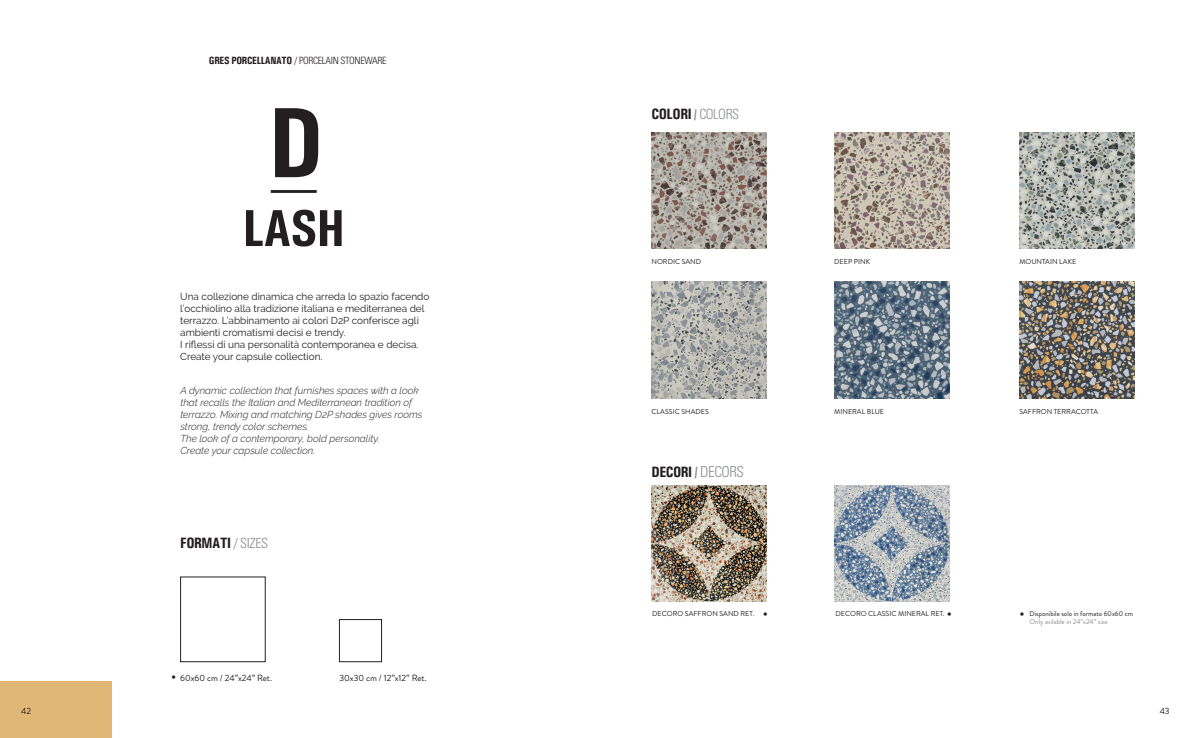
<style>
.page{position:relative;width:1191px;height:738px;background:#fff}
.page>*{position:absolute;margin:0;border:0;box-sizing:border-box;transform-origin:0 0}
.t1{font:700 100px "Univers Condensed";color:#231f20}
.t2{font:700 52px "Univers Condensed";color:#231f20}
.t3{font:700 15px "Univers Condensed";letter-spacing:-.03em;color:#231f20}
.Corpo_eng{font:900 14px "Raleway";color:#231f20}
.Corpo_ita{font:10px/12px "Raleway";color:#231f20}
.Corpo_eng-2{font:italic 300 10px/12px "Raleway";color:#231f20}
.t4{font:300 condensed 10px "Univers";letter-spacing:-.03em;color:#231f20}
.t5{font:9px "Brandon Grotesque";color:#231f20}
.t6{font:7.2px "Brandon Grotesque";color:#231f20}
.t7{font:7px "Brandon Grotesque";color:#231f20}
.t8{font:7px "Brandon Grotesque";color:#8a8c8f}
.s1{font-family:"Univers Condensed";font-weight:700;font-stretch:normal;font-size:10.5px}
.s2{font-family:"Univers";font-weight:300;font-stretch:condensed;font-size:14px;color:#8a8c8f}
.s3{font-size:14px;color:#8a8c8f}
.s4{color:#8a8c8f}
.s5{font-family:"Univers";font-weight:300;font-stretch:condensed;color:#8a8c8f}
</style>
<div class="page">
<div style="left:0;top:680px;width:112px;height:57px;background:#e1b777"></div>
<img style="left:652px;top:132px;width:115px;height:117px">
<img style="left:651px;top:281px;width:115px;height:117px">
<img style="left:651px;top:485px;width:115px;height:116px">
<img style="left:834px;top:132px;width:115px;height:117px">
<img style="left:834px;top:281px;width:115px;height:117px">
<img style="left:834px;top:485px;width:115px;height:116px">
<img style="left:1019px;top:132px;width:115px;height:117px">
<img style="left:1019px;top:281px;width:115px;height:117px">
<div style="left:339px;top:619px;width:43px;height:42px;border:1px solid #231f20"></div>
<hr style="left:271px;top:190px;width:46px;height:3px;background:#231f20">
<p class="t4" style="left:209px;top:54px;width:179px"><span class="s1">GRES PORCELLANATO</span> / PORCELAIN STONEWARE</p>
<p class="t1" style="left:268px;top:82px;width:57px">D</p>
<p class="t2" style="left:242px;top:196px;width:104px">LASH</p>
<p class="Corpo_ita" style="left:180px;top:290px;width:251px">Una collezione dinamica che arreda lo spazio facendo l’occhiolino alla tradizione italiana e mediterranea del terrazzo. L’abbinamento ai colori D2P conferisce agli ambienti cromatismi decisi e trendy.</p>
<p class="Corpo_ita" style="left:180px;top:338px;width:240px">I riflessi di una personalità contemporanea e decisa.</p>
<p class="Corpo_ita" style="left:180px;top:350px;width:144px">Create your capsule collection.</p>
<p class="Corpo_eng-2" style="left:180px;top:384px;width:243px">A dynamic collection that furnishes spaces with a look that recalls the Italian and Mediterranean tradition of terrazzo. Mixing and matching D2P shades gives rooms strong, trendy color schemes.</p>
<p class="Corpo_eng-2" style="left:180px;top:432px;width:201px">The look of a contemporary, bold personality.</p>
<p class="Corpo_eng-2" style="left:180px;top:444px;width:136px">Create your capsule collection.</p>
<p class="t3" style="left:180px;top:533px;width:89px">FORMATI <span class="s2">/ SIZES</span></p>
<p class="t5" style="left:180px;top:670px;width:93px">60x60 cm / 24”x24” Ret.</p>
<p class="t5" style="left:339px;top:670px;width:89px">30x30 cm / 12”x12” Ret.</p>
<p class="Corpo_eng" style="left:171px;top:668px;width:7px">•</p>
<p class="t3" style="left:651px;top:105px;width:89px">COLORI <span class="s3">/</span> <span class="s2">COLORS</span></p>
<p class="t6" style="left:651px;top:256px;width:51px">NORDIC SAND</p>
<p class="t6" style="left:651px;top:406px;width:59px">CLASSIC SHADES</p>
<p class="t3" style="left:651px;top:462px;width:94px">DECORI <span class="s4">/</span> <span class="s5">DECORS</span></p>
<p class="t6" style="left:834px;top:256px;width:37px">DEEP PINK</p>
<p class="t6" style="left:834px;top:406px;width:51px">MINERAL BLUE</p>
<p class="t6" style="left:1019px;top:256px;width:58px">MOUNTAIN LAKE</p>
<p class="t6" style="left:1019px;top:406px;width:80px">SAFFRON TERRACOTTA</p>
<p class="t7" style="left:1029px;top:608px;width:105px">Disponibile solo in formato 60x60 cm</p>
<p class="t8" style="left:1029px;top:616px;width:80px">Only avilable in 24”x24” size</p>
<p class="t6" style="left:652px;top:608px;width:104px">DECORO SAFFRON SAND RET.</p>
<p class="t6" style="left:835px;top:608px;width:111px">DECORO CLASSIC MINERAL RET.</p>
<p class="Corpo_eng" style="left:763px;top:605px;width:7px">•</p>
<p class="Corpo_eng" style="left:946px;top:605px;width:7px">•</p>
<p class="Corpo_eng" style="left:1019px;top:605px;width:7px">•</p>
<p class="t5" style="left:21px;top:704px;width:11px">42</p>
<p class="t5" style="left:1159px;top:704px;width:12px">43</p>
</div>
